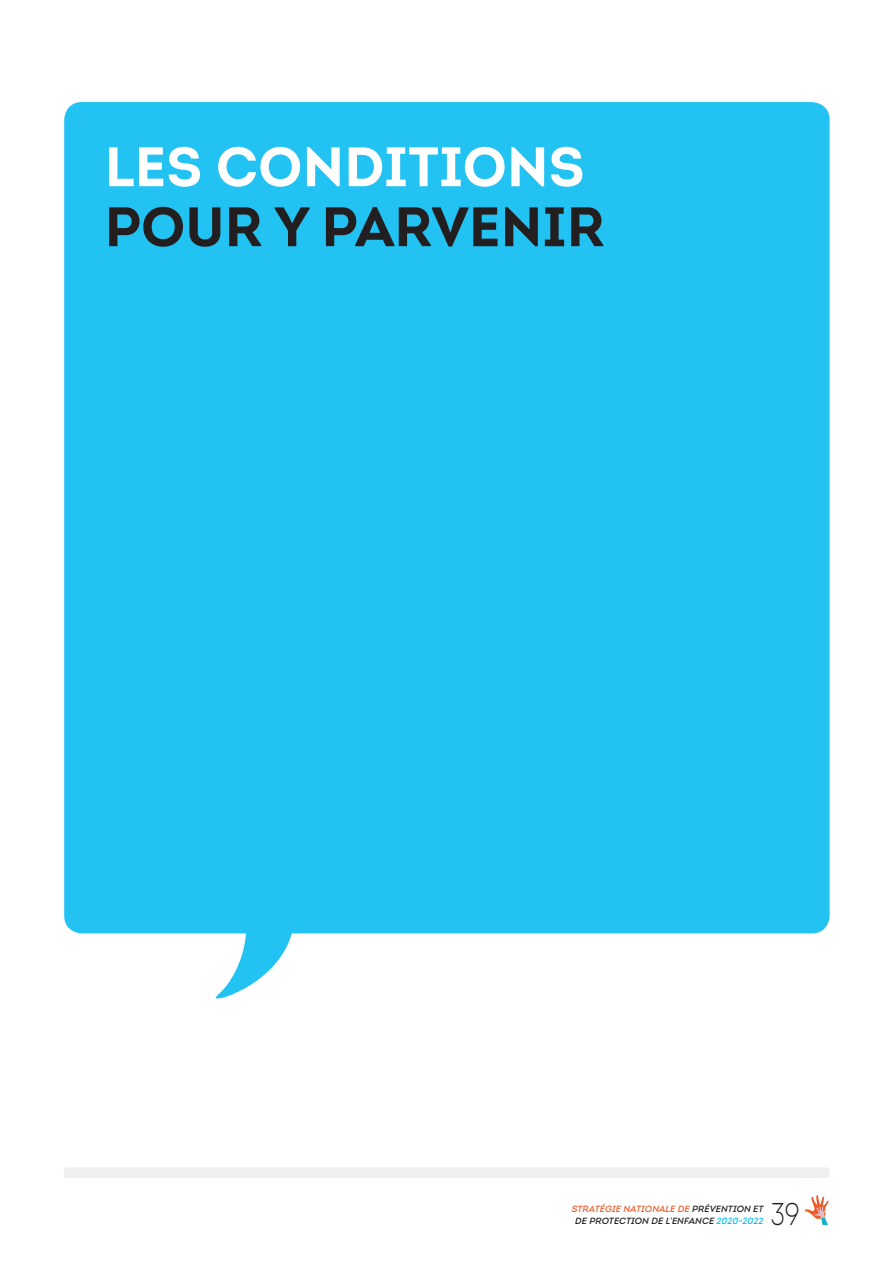
<style>
.page{position:relative;width:893px;height:1263px;background:#fff}
.page>*{position:absolute;margin:0;border:0;box-sizing:border-box;transform-origin:0 0}
.t1{font:700 55.5px "Intro";color:#fff}
.t2{font:700 55.5px "Intro";color:#231f20}
.t3{font:300 31.5px "Intro";color:#231f20;scale:.8 1}
.t4{font:italic 600 9px/12px "Intro";letter-spacing:.01em;color:#231f20;text-align:center}
.s1{color:#ec5c2b}
.s2{color:#00baf1}
</style>
<div class="page">
<svg style="left:804px;top:1195px;width:25px;height:30px"></svg>
<div style="left:64px;top:1167px;width:765px;height:11px;background:#efeff0;border-radius:3px"></div>
<div style="left:64px;top:102px;width:766px;height:831px;background:#22c2f3;border-radius:18px"></div>
<svg style="left:209px;top:933px;width:153px;height:66px"></svg>
<h1 class="t1" style="left:105px;top:131px;width:481px">LES CONDITIONS</h1>
<h1 class="t2" style="left:105px;top:191px;width:502px">POUR Y PARVENIR</h1>
<h2 class="t3" style="left:771px;top:1194px;width:38px">39</h2>
<p class="t4" style="left:572px;top:1203px;width:193px"><span class="s1">STRATÉGIE NATIONALE DE</span> PRÉVENTION ET<br>DE PROTECTION DE L’ENFANCE <span class="s2">2020-2022</span></p>
</div>
